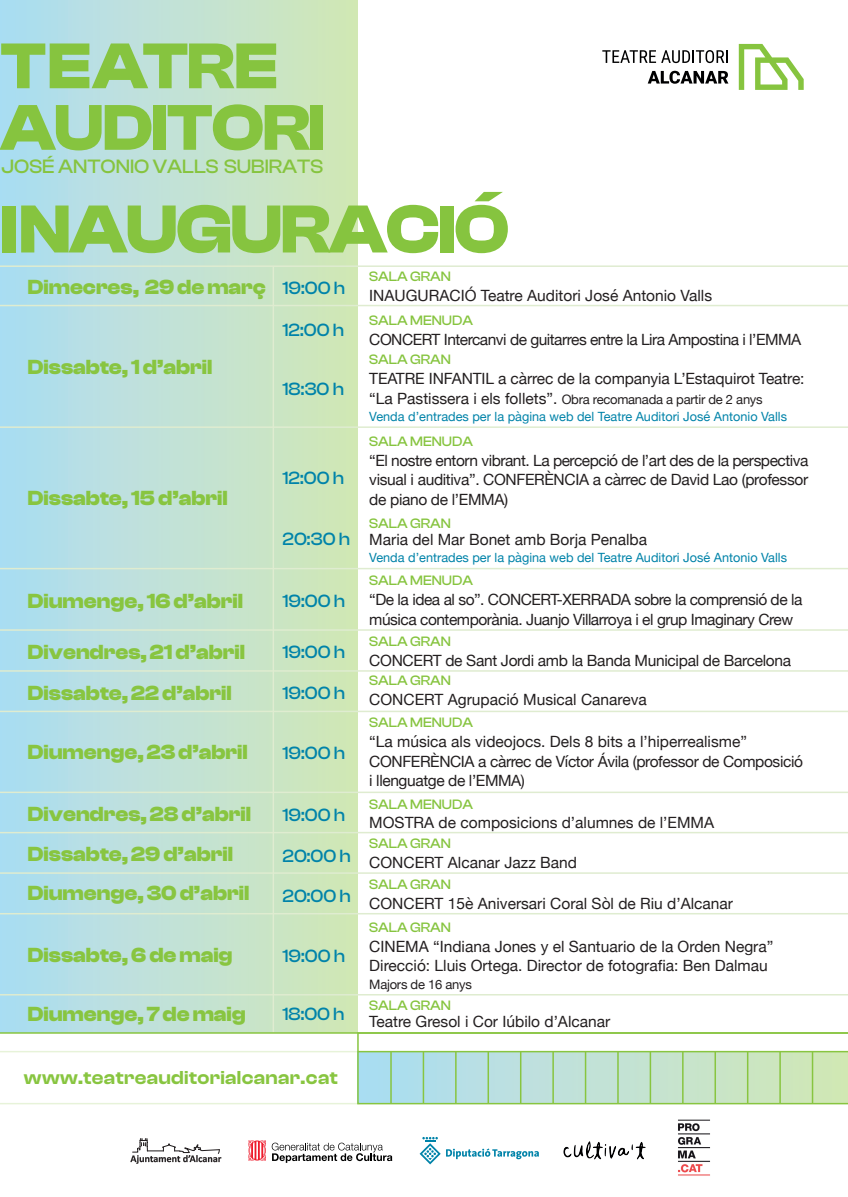
<style>
.page{position:relative;width:848px;height:1197px;background:#fff}
.page>*{position:absolute;margin:0;border:0;box-sizing:border-box;transform-origin:0 0}
.t1{font:700 70px "Clash Display";letter-spacing:-.02em;color:#86c43f}
.t2{font:700 66.8px/61.5px "Clash Display";letter-spacing:-.02em;color:#86c43f}
.t3{font:700 21.2px/39.5px "Clash Display";color:#88c540}
.t4{font:500 20px "Clash Display";color:#86c43f}
.t5{font:600 19.4px "Clash Display";letter-spacing:.02em;color:#88c540}
.t6{font:500 18.3px "Clash Display";color:#0083a9}
.t7{font:15.5px/19.8px "Helvetica Neue";letter-spacing:-.01em;color:#231f20}
.t8{font:15.5px/19.8px "Helvetica Neue";letter-spacing:-.03em;color:#231f20}
.t9{font:500 14.1px "Clash Display";color:#86c43f}
.t10{font:13px "Helvetica Neue";letter-spacing:-.02em;color:#231f20}
.t11{font:12.7px "Helvetica Neue";color:#0083a9}
.s1{font-size:15.5px}
</style>
<div class="page">
<div style="left:0;top:0;width:358px;height:1032px;background:linear-gradient(to right,#addcf4,#d3e8b6)"></div>
<hr style="left:0;top:426px;width:848px;height:2px;background:#dfecd0">
<hr style="left:0;top:567px;width:848px;height:2px;background:#dfecd0">
<hr style="left:0;top:265px;width:848px;height:2px;background:#dfecd0">
<hr style="left:0;top:629px;width:848px;height:1px;background:#dfecd0">
<hr style="left:0;top:670px;width:848px;height:1px;background:#dfecd0">
<hr style="left:0;top:831px;width:848px;height:2px;background:#dfecd0">
<hr style="left:0;top:872px;width:848px;height:1px;background:#dfecd0">
<hr style="left:0;top:710px;width:848px;height:2px;background:#dfecd0">
<hr style="left:0;top:791px;width:848px;height:2px;background:#dfecd0">
<hr style="left:0;top:912px;width:848px;height:2px;background:#dfecd0">
<svg style="left:357px;top:1033px;width:491px;height:71px"></svg>
<hr style="left:0;top:1102px;width:359px;height:2px;background:#88c540">
<hr style="left:0;top:1050px;width:359px;height:2px;background:#88c540">
<svg style="left:248px;top:1140px;width:18px;height:20px"></svg>
<svg style="left:272px;top:1142px;width:120px;height:20px"></svg>
<svg style="left:419px;top:1137px;width:21px;height:27px"></svg>
<svg style="left:446px;top:1148px;width:93px;height:11px"></svg>
<svg style="left:130px;top:1138px;width:91px;height:25px"></svg>
<img style="left:573px;top:1141px;width:73px;height:18px">
<img style="left:678px;top:1119px;width:32px;height:57px">
<hr style="left:0;top:993px;width:848px;height:2px;background:#dfecd0">
<svg style="left:738px;top:44px;width:65px;height:46px"></svg>
<svg style="left:602px;top:50px;width:125px;height:13px"></svg>
<svg style="left:647px;top:71px;width:81px;height:13px"></svg>
<hr style="left:358px;top:1050px;width:490px;height:2px;background:#88c540">
<hr style="left:272px;top:266px;width:2px;height:766px;background:#dfecd0">
<hr style="left:0;top:305px;width:848px;height:1px;background:#dfecd0">
<hr style="left:0;top:1032px;width:848px;height:1px;background:#88c540">
<h2 class="t2" style="left:0;top:36px;width:326px">TEATRE<br>AUDITORI</h2>
<p class="t4" style="left:2px;top:155px;width:323px">JOSÉ ANTONIO VALLS SUBIRATS</p>
<h1 class="t1" style="left:0;top:190px;width:510px">INAUGURACIÓ</h1>
<h3 class="t3" style="left:27px;top:268px;width:240px">Dimecres, 29 de març</h3>
<h3 class="t3" style="left:27px;top:347px;width:186px">Dissabte, 1 d’abril</h3>
<p class="t6" style="left:282px;top:277px;width:64px">19:00 h</p>
<p class="t6" style="left:282px;top:319px;width:63px">12:00 h</p>
<p class="t6" style="left:282px;top:378px;width:63px">18:30 h</p>
<h3 class="t3" style="left:27px;top:478px;width:202px">Dissabte, 15 d’abril</h3>
<h3 class="t3" style="left:27px;top:581px;width:217px">Diumenge, 16 d’abril</h3>
<p class="t6" style="left:282px;top:468px;width:63px">12:00 h</p>
<p class="t6" style="left:282px;top:528px;width:69px">20:30 h</p>
<p class="t6" style="left:282px;top:591px;width:64px">19:00 h</p>
<h3 class="t3" style="left:27px;top:632px;width:219px">Divendres, 21 d’abril</h3>
<p class="t6" style="left:282px;top:642px;width:64px">19:00 h</p>
<h3 class="t3" style="left:27px;top:673px;width:206px">Dissabte, 22 d’abril</h3>
<p class="t6" style="left:282px;top:683px;width:64px">19:00 h</p>
<h3 class="t3" style="left:27px;top:732px;width:222px">Diumenge, 23 d’abril</h3>
<p class="t6" style="left:282px;top:742px;width:64px">19:00 h</p>
<h3 class="t3" style="left:27px;top:794px;width:225px">Divendres, 28 d’abril<br>Dissabte, 29 d’abril<br>Diumenge, 30 d’abril</h3>
<h3 class="t3" style="left:27px;top:934px;width:207px">Dissabte, 6 de maig</h3>
<p class="t6" style="left:282px;top:804px;width:64px">19:00 h</p>
<p class="t6" style="left:282px;top:845px;width:70px">20:00 h</p>
<p class="t6" style="left:282px;top:885px;width:70px">20:00 h</p>
<p class="t6" style="left:282px;top:945px;width:64px">19:00 h</p>
<h3 class="t3" style="left:27px;top:993px;width:220px">Diumenge, 7 de maig</h3>
<p class="t6" style="left:282px;top:1003px;width:64px">18:00 h</p>
<p class="t5" style="left:24px;top:1066px;width:315px">www.teatreauditorialcanar.cat</p>
<p class="t9" style="left:369px;top:268px;width:83px">SALA GRAN</p>
<p class="t7" style="left:369px;top:286px;width:344px">INAUGURACIÓ Teatre Auditori José Antonio Valls</p>
<p class="t9" style="left:369px;top:312px;width:105px">SALA MENUDA</p>
<p class="t8" style="left:369px;top:330px;width:433px">CONCERT Intercanvi de guitarres entre la Lira Ampostina i l’EMMA</p>
<p class="t9" style="left:369px;top:351px;width:83px">SALA GRAN</p>
<p class="t7" style="left:369px;top:369px;width:437px">TEATRE INFANTIL a càrrec de la companyia L’Estaquirot Teatre:</p>
<p class="t10" style="left:369px;top:389px;width:395px"><span class="s1">“La Pastissera i els follets”.</span> Obra recomanada a partir de 2 anys</p>
<p class="t11" style="left:369px;top:407px;width:419px">Venda d’entrades per la pàgina web del Teatre Auditori José Antonio Valls</p>
<p class="t9" style="left:369px;top:433px;width:105px">SALA MENUDA</p>
<p class="t7" style="left:369px;top:451px;width:440px;text-align:justify">“El nostre entorn vibrant. La percepció de l’art des de la perspectiva visual i auditiva”. CONFERÈNCIA a càrrec de David Lao (professor de piano de l’EMMA)</p>
<p class="t9" style="left:369px;top:515px;width:83px">SALA GRAN</p>
<p class="t7" style="left:369px;top:530px;width:279px">Maria del Mar Bonet amb Borja Penalba</p>
<p class="t11" style="left:369px;top:548px;width:419px">Venda d’entrades per la pàgina web del Teatre Auditori José Antonio Valls</p>
<p class="t9" style="left:369px;top:572px;width:105px">SALA MENUDA</p>
<p class="t8" style="left:369px;top:590px;width:434px">“De la idea al so”. CONCERT-XERRADA sobre la comprensió de la música contemporània. Juanjo Villarroya i el grup Imaginary Crew</p>
<p class="t9" style="left:369px;top:633px;width:83px">SALA GRAN</p>
<p class="t7" style="left:369px;top:651px;width:423px">CONCERT de Sant Jordi amb la Banda Municipal de Barcelona</p>
<p class="t9" style="left:369px;top:672px;width:83px">SALA GRAN</p>
<p class="t7" style="left:369px;top:690px;width:279px">CONCERT Agrupació Musical Canareva</p>
<p class="t9" style="left:369px;top:714px;width:105px">SALA MENUDA</p>
<p class="t7" style="left:369px;top:732px;width:435px">“La música als videojocs. Dels 8 bits a l’hiperrealisme”<br>CONFERÈNCIA a càrrec de Víctor Ávila (professor de Composició i llenguatge de l’EMMA)</p>
<p class="t9" style="left:369px;top:796px;width:105px">SALA MENUDA</p>
<p class="t7" style="left:369px;top:813px;width:346px">MOSTRA de composicions d’alumnes de l’EMMA</p>
<p class="t9" style="left:369px;top:835px;width:83px">SALA GRAN</p>
<p class="t7" style="left:369px;top:852px;width:209px">CONCERT Alcanar Jazz Band</p>
<p class="t9" style="left:369px;top:876px;width:83px">SALA GRAN</p>
<p class="t7" style="left:369px;top:894px;width:365px">CONCERT 15è Aniversari Coral Sòl de Riu d’Alcanar</p>
<p class="t9" style="left:369px;top:919px;width:83px">SALA GRAN</p>
<p class="t7" style="left:369px;top:937px;width:405px">CINEMA “Indiana Jones y el Santuario de la Orden Negra”<br>Direcció: Lluis Ortega. Director de fotografia: Ben Dalmau</p>
<p class="t10" style="left:369px;top:975px;width:104px">Majors de 16 anys</p>
<p class="t9" style="left:369px;top:997px;width:83px">SALA GRAN</p>
<p class="t7" style="left:369px;top:1012px;width:242px">Teatre Gresol i Cor Iúbilo d’Alcanar</p>
</div>
